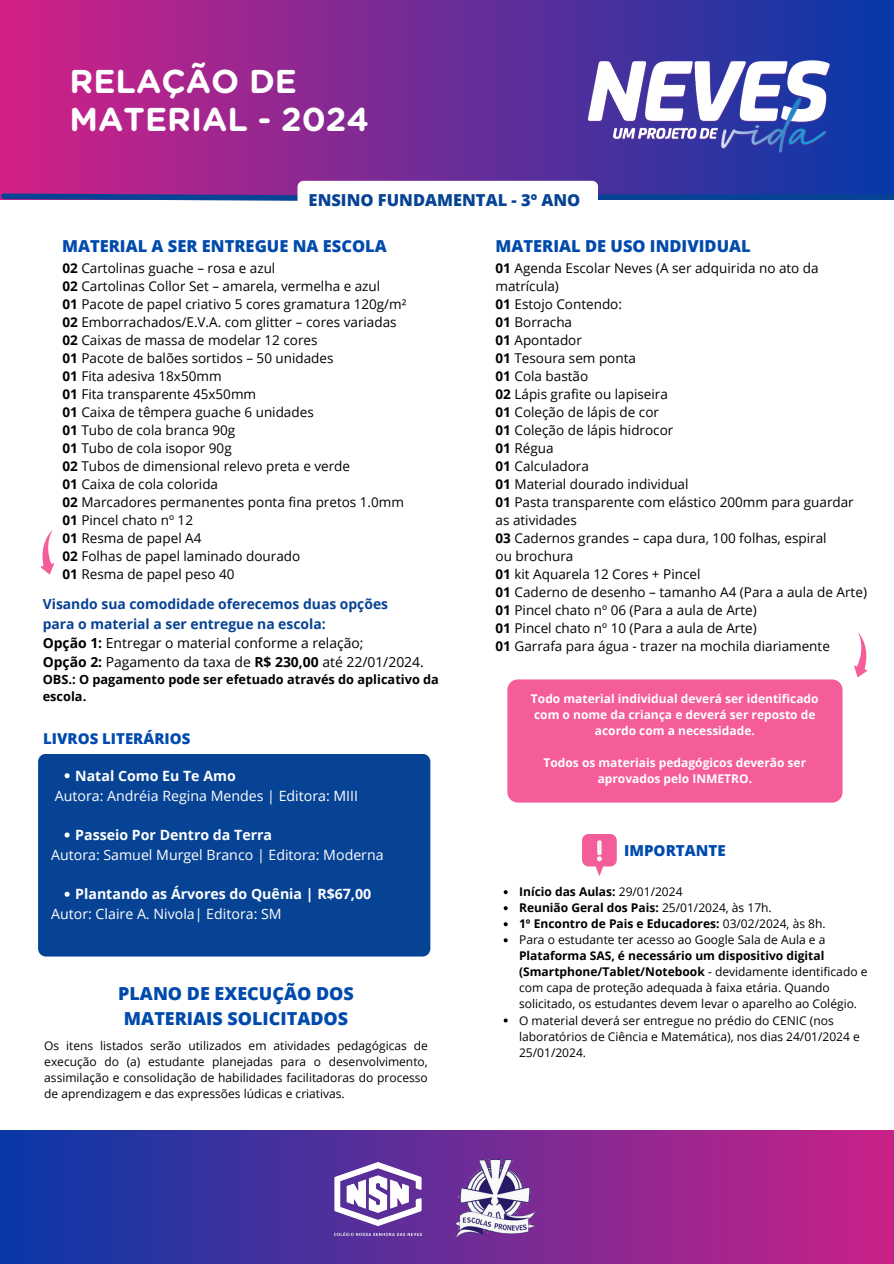
<style>
.page{position:relative;width:894px;height:1264px;background:#fff}
.page>*{position:absolute;margin:0;border:0;box-sizing:border-box;transform-origin:0 0}
.t1{font:700 33px "Gotham Rounded";color:#fff}
.t2{font:800 18px/25px "Open Sans";color:#004aad;text-align:center}
.t3{font:800 16.5px "Open Sans";color:#004aad}
.t4{font:800 16.5px "Open Sans";color:#074394}
.t5{font:800 15.15px "Open Sans";color:#004aad}
.t6{font:800 15px "Open Sans";color:#004aad}
.t7{font:14.1px "Open Sans";color:#fff}
.t8{font:700 14.1px "Open Sans";color:#fff}
.t9{font:13.95px "Open Sans";color:#000}
.t10{font:700 13.95px "Open Sans";color:#074394}
.t11{font:13.5px/18px "Open Sans";color:#000}
.t12{font:700 12.75px/17px "Open Sans";color:#000}
.t13{font:12px/16px "Open Sans";color:#000}
.t14{font:700 12px/16px "Open Sans";color:#fff;text-align:center}
.t15{font:700 12px "Open Sans";color:#000}
.s1{font-weight:700}
.s2{font-weight:400}
</style>
<div class="page">
<svg style="left:40px;top:530px;width:15px;height:45px"></svg>
<svg style="left:854px;top:633px;width:14px;height:44px"></svg>
<div style="left:38px;top:753px;width:392px;height:203px;background:#074394;border-radius:8px"></div>
<div style="left:507px;top:679px;width:335px;height:123px;background:#f45d9a;border-radius:10px"></div>
<div style="left:0;top:0;width:893px;height:200px;background:linear-gradient(to right,#d42087,#0639a8)"></div>
<img style="left:562px;top:37px;width:290px;height:120px">
<svg style="left:0;top:191px;width:297px;height:10px;background:#574799"></svg>
<div style="left:596px;top:194px;width:297px;height:6px;background:#074394"></div>
<svg style="left:582px;top:834px;width:34px;height:42px"></svg>
<div style="left:297px;top:181px;width:301px;height:40px;background:#fff;border-radius:6px"></div>
<div style="left:0;top:1130px;width:893px;height:133px;background:linear-gradient(to right,#0838a8,#ca2187)"></div>
<img style="left:320px;top:1150px;width:126px;height:97px">
<img style="left:450px;top:1159px;width:93px;height:79px">
<svg style="left:503px;top:890px;width:4px;height:4px"></svg>
<svg style="left:503px;top:906px;width:4px;height:4px"></svg>
<svg style="left:503px;top:922px;width:4px;height:4px"></svg>
<svg style="left:503px;top:938px;width:4px;height:4px"></svg>
<svg style="left:503px;top:1018px;width:4px;height:4px"></svg>
<svg style="left:65px;top:773px;width:5px;height:5px"></svg>
<svg style="left:65px;top:832px;width:5px;height:5px"></svg>
<svg style="left:65px;top:891px;width:5px;height:5px"></svg>
<p class="t1" style="left:70px;top:66px;width:229px">RELAÇÃO DE</p>
<p class="t1" style="left:70px;top:105px;width:301px">MATERIAL - 2024</p>
<p class="t4" style="left:308px;top:189px;width:273px">ENSINO FUNDAMENTAL - 3º ANO</p>
<p class="t3" style="left:62px;top:234px;width:326px">MATERIAL A SER ENTREGUE NA ESCOLA</p>
<p class="t3" style="left:495px;top:234px;width:256px">MATERIAL DE USO INDIVIDUAL</p>
<p class="t11" style="left:62px;top:259px;width:214px"><span class="s1">02</span> Cartolinas guache – rosa e azul</p>
<p class="t11" style="left:62px;top:277px;width:319px"><span class="s1">02</span> Cartolinas Collor Set – amarela, vermelha e azul</p>
<p class="t11" style="left:62px;top:295px;width:345px"><span class="s1">01</span> Pacote de papel criativo 5 cores gramatura 120g/m²</p>
<p class="t11" style="left:62px;top:313px;width:335px"><span class="s1">02</span> Emborrachados/E.V.A. com glitter – cores variadas</p>
<p class="t11" style="left:62px;top:331px;width:256px"><span class="s1">02</span> Caixas de massa de modelar 12 cores</p>
<p class="t11" style="left:62px;top:349px;width:272px"><span class="s1">01</span> Pacote de balões sortidos – 50 unidades</p>
<p class="t11" style="left:62px;top:367px;width:161px"><span class="s1">01</span> Fita adesiva 18x50mm</p>
<p class="t11" style="left:62px;top:385px;width:195px"><span class="s1">01</span> Fita transparente 45x50mm</p>
<p class="t11" style="left:62px;top:403px;width:253px"><span class="s1">01</span> Caixa de têmpera guache 6 unidades</p>
<p class="t11" style="left:62px;top:421px;width:174px"><span class="s1">01</span> Tubo de cola branca 90g</p>
<p class="t11" style="left:62px;top:439px;width:171px"><span class="s1">01</span> Tubo de cola isopor 90g</p>
<p class="t11" style="left:62px;top:457px;width:289px"><span class="s1">02</span> Tubos de dimensional relevo preta e verde</p>
<p class="t11" style="left:62px;top:475px;width:157px"><span class="s1">01</span> Caixa de cola colorida</p>
<p class="t11" style="left:62px;top:493px;width:343px"><span class="s1">02</span> Marcadores permanentes ponta fina pretos 1.0mm</p>
<p class="t11" style="left:62px;top:511px;width:132px"><span class="s1">01</span> Pincel chato nº 12</p>
<p class="t11" style="left:62px;top:529px;width:140px"><span class="s1">01</span> Resma de papel A4</p>
<p class="t11" style="left:62px;top:547px;width:239px"><span class="s1">02</span> Folhas de papel laminado dourado</p>
<p class="t11" style="left:62px;top:565px;width:174px"><span class="s1">01</span> Resma de papel peso 40</p>
<p class="t11" style="left:495px;top:259px;width:324px"><span class="s1">01</span> Agenda Escolar Neves (A ser adquirida no ato da matrícula)</p>
<p class="t11" style="left:495px;top:295px;width:128px"><span class="s1">01</span> Estojo Contendo:</p>
<p class="t11" style="left:495px;top:313px;width:78px"><span class="s1">01</span> Borracha</p>
<p class="t11" style="left:495px;top:331px;width:88px"><span class="s1">01</span> Apontador</p>
<p class="t11" style="left:495px;top:349px;width:142px"><span class="s1">01</span> Tesoura sem ponta</p>
<p class="t11" style="left:495px;top:367px;width:94px"><span class="s1">01</span> Cola bastão</p>
<p class="t11" style="left:495px;top:385px;width:174px"><span class="s1">02</span> Lápis grafite ou lapiseira</p>
<p class="t11" style="left:495px;top:403px;width:165px"><span class="s1">01</span> Coleção de lápis de cor</p>
<p class="t11" style="left:495px;top:421px;width:179px"><span class="s1">01</span> Coleção de lápis hidrocor</p>
<p class="t11" style="left:495px;top:439px;width:60px"><span class="s1">01</span> Régua</p>
<p class="t11" style="left:495px;top:457px;width:95px"><span class="s1">01</span> Calculadora</p>
<p class="t11" style="left:495px;top:475px;width:194px"><span class="s1">01</span> Material dourado individual</p>
<p class="t11" style="left:495px;top:493px;width:359px"><span class="s1">01</span> Pasta transparente com elástico 200mm para guardar as atividades</p>
<p class="t11" style="left:495px;top:529px;width:332px"><span class="s1">03</span> Cadernos grandes – capa dura, 100 folhas, espiral</p>
<p class="t11" style="left:495px;top:547px;width:79px">ou brochura</p>
<p class="t11" style="left:495px;top:565px;width:206px"><span class="s1">01</span> kit Aquarela 12 Cores + Pincel</p>
<p class="t11" style="left:495px;top:583px;width:373px"><span class="s1">01</span> Caderno de desenho – tamanho A4 (Para a aula de Arte)</p>
<p class="t11" style="left:495px;top:601px;width:262px"><span class="s1">01</span> Pincel chato nº 06 (Para a aula de Arte)</p>
<p class="t11" style="left:495px;top:619px;width:262px"><span class="s1">01</span> Pincel chato nº 10 (Para a aula de Arte)</p>
<p class="t11" style="left:495px;top:637px;width:336px"><span class="s1">01</span> Garrafa para água - trazer na mochila diariamente</p>
<p class="t10" style="left:43px;top:594px;width:347px">Visando sua comodidade oferecemos duas opções</p>
<p class="t10" style="left:43px;top:613px;width:284px">para o material a ser entregue na escola:</p>
<p class="t9" style="left:43px;top:633px;width:322px"><span class="s1">Opção 1:</span> Entregar o material conforme a relação;</p>
<p class="t9" style="left:43px;top:652px;width:382px"><span class="s1">Opção 2:</span> Pagamento da taxa de <span class="s1">R$ 230,00</span> até 22/01/2024.</p>
<p class="t12" style="left:43px;top:670px;width:397px">OBS.: O pagamento pode ser efetuado através do aplicativo da escola.</p>
<p class="t14" style="left:531px;top:690px;width:289px">Todo material individual deverá ser identificado com o nome da criança e deverá ser reposto de acordo com a necessidade.</p>
<p class="t14" style="left:543px;top:754px;width:264px">Todos os materiais pedagógicos deverão ser</p>
<p class="t6" style="left:43px;top:728px;width:149px">LIVROS LITERÁRIOS</p>
<p class="t8" style="left:75px;top:765px;width:162px">Natal Como Eu Te Amo</p>
<p class="t14" style="left:597px;top:770px;width:156px">aprovados pelo INMETRO.</p>
<p class="t7" style="left:55px;top:785px;width:305px">Autora: Andréia Regina Mendes | Editora: MIII</p>
<p class="t8" style="left:75px;top:825px;width:198px">Passeio Por Dentro da Terra</p>
<p class="t7" style="left:51px;top:844px;width:334px">Autora: Samuel Murgel Branco | Editora: Moderna</p>
<p class="t8" style="left:75px;top:884px;width:297px">Plantando as Árvores do Quênia | R$67,00</p>
<p class="t7" style="left:51px;top:904px;width:232px">Autor: Claire A. Nivola| Editora: SM</p>
<p class="t5" style="left:624px;top:839px;width:103px">IMPORTANTE</p>
<p class="t15" style="left:519px;top:883px;width:165px">Início das Aulas: <span class="s2">29/01/2024</span></p>
<p class="t15" style="left:519px;top:899px;width:254px">Reunião Geral dos Pais: <span class="s2">25/01/2024, às 17h.</span></p>
<p class="t15" style="left:519px;top:915px;width:308px">1º Encontro de Pais e Educadores: <span class="s2">03/02/2024, às 8h.</span></p>
<p class="t13" style="left:519px;top:931px;width:350px">Para o estudante ter acesso ao Google Sala de Aula e a <span class="s1">Plataforma SAS, é necessário um dispositivo digital (Smartphone/Tablet/Notebook</span> - devidamente identificado e com capa de proteção adequada à faixa etária. Quando solicitado, os estudantes devem levar o aparelho ao Colégio.</p>
<p class="t13" style="left:519px;top:1011px;width:342px">O material deverá ser entregue no prédio do CENIC (nos laboratórios de Ciência e Matemática), nos dias 24/01/2024 e<br>25/01/2024.</p>
<p class="t2" style="left:118px;top:980px;width:237px">PLANO DE EXECUÇÃO DOS<br>MATERIAIS SOLICITADOS</p>
<p class="t13" style="left:44px;top:1037px;width:385px;text-align:justify">Os itens listados serão utilizados em atividades pedagógicas de execução do (a) estudante planejadas para o desenvolvimento, assimilação e consolidação de habilidades facilitadoras do processo de aprendizagem e das expressões lúdicas e criativas.</p>
</div>
